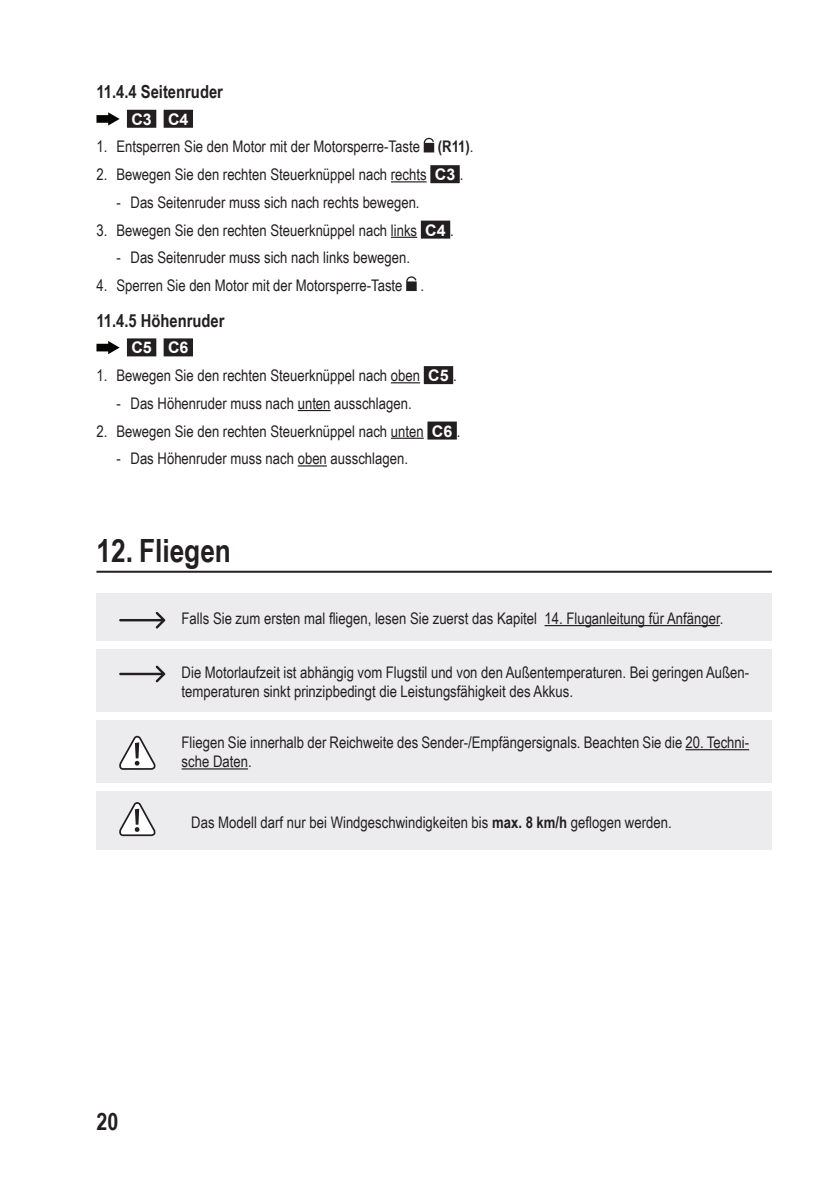
<style>
.page{position:relative;width:840px;height:1191px;background:#fff}
.page>*{position:absolute;margin:0;border:0;box-sizing:border-box;transform-origin:0 0}
.t1{font:700 32px "Arial Narrow";color:#231f20}
.t2{font:700 24px "Arial Narrow";color:#231f20}
.t3{font:700 18px "Arial Narrow";color:#231f20}
.M-body--Symbols{font:16px/19.2px "Arial Narrow";color:#231f20}
.M-body{font:700 16px "Arial";color:#fff}
.s1{font-weight:700}
.s2{font-family:"Arial";font-weight:700;color:#fff}
</style>
<div class="page">
<div style="left:127px;top:110px;width:29px;height:18px;background:#231f20"></div>
<div style="left:163px;top:110px;width:30px;height:18px;background:#231f20"></div>
<hr style="left:391px;top:181px;width:35px;height:1px;background:#231f20">
<div style="left:430px;top:165px;width:29px;height:18px;background:#231f20"></div>
<svg style="left:391px;top:237px;width:26px;height:1px"></svg>
<div style="left:420px;top:221px;width:30px;height:18px;background:#231f20"></div>
<div style="left:127px;top:338px;width:29px;height:18px;background:#231f20"></div>
<div style="left:163px;top:338px;width:30px;height:18px;background:#231f20"></div>
<svg style="left:391px;top:382px;width:29px;height:1px"></svg>
<div style="left:423px;top:366px;width:30px;height:18px;background:#231f20"></div>
<hr style="left:297px;top:410px;width:33px;height:1px;background:#231f20">
<hr style="left:391px;top:438px;width:32px;height:1px;background:#231f20">
<div style="left:427px;top:421px;width:29px;height:18px;background:#231f20"></div>
<hr style="left:297px;top:465px;width:30px;height:1px;background:#231f20">
<hr style="left:96px;top:571px;width:675px;height:2px;background:#231f20">
<svg style="left:96px;top:112px;width:24px;height:14px"></svg>
<svg style="left:423px;top:138px;width:11px;height:14px"></svg>
<svg style="left:406px;top:276px;width:10px;height:15px"></svg>
<svg style="left:96px;top:341px;width:24px;height:13px"></svg>
<div style="left:96px;top:593px;width:675px;height:48px;background:#ececee"></div>
<hr style="left:544px;top:625px;width:175px;height:1px;background:#231f20">
<svg style="left:119px;top:612px;width:46px;height:16px"></svg>
<div style="left:96px;top:649px;width:675px;height:62px;background:#ececee"></div>
<svg style="left:119px;top:665px;width:46px;height:17px"></svg>
<div style="left:96px;top:720px;width:675px;height:63px;background:#ececee"></div>
<hr style="left:685px;top:749px;width:63px;height:1px;background:#231f20">
<hr style="left:181px;top:768px;width:67px;height:1px;background:#231f20">
<svg style="left:119px;top:736px;width:37px;height:34px"></svg>
<div style="left:96px;top:791px;width:675px;height:58px;background:#ececee"></div>
<svg style="left:119px;top:802px;width:37px;height:34px"></svg>
<p class="t3" style="left:96px;top:78px;width:128px">11.4.4 Seitenruder</p>
<p class="M-body" style="left:131px;top:108px;width:59px">C3 C4</p>
<p class="M-body--Symbols" style="left:96px;top:137px;width:378px">1. Entsperren Sie den Motor mit der Motorsperre-Taste <span class="s1">(R11)</span>.</p>
<p class="M-body--Symbols" style="left:96px;top:164px;width:368px">2. Bewegen Sie den rechten Steuerknüppel nach rechts <span class="s2">C3</span> .</p>
<p class="M-body--Symbols" style="left:116px;top:192px;width:304px">- Das Seitenruder muss sich nach rechts bewegen.</p>
<p class="M-body--Symbols" style="left:96px;top:220px;width:359px">3. Bewegen Sie den rechten Steuerknüppel nach links <span class="s2">C4</span> .</p>
<p class="M-body--Symbols" style="left:116px;top:247px;width:295px">- Das Seitenruder muss sich nach links bewegen.</p>
<p class="M-body--Symbols" style="left:96px;top:275px;width:329px">4. Sperren Sie den Motor mit der Motorsperre-Taste .</p>
<p class="t3" style="left:96px;top:307px;width:129px">11.4.5 Höhenruder</p>
<p class="M-body" style="left:131px;top:336px;width:59px">C5 C6</p>
<p class="M-body--Symbols" style="left:96px;top:365px;width:361px">1. Bewegen Sie den rechten Steuerknüppel nach oben <span class="s2">C5</span> .</p>
<p class="M-body--Symbols" style="left:116px;top:393px;width:296px">- Das Höhenruder muss nach unten ausschlagen.</p>
<p class="M-body--Symbols" style="left:96px;top:421px;width:365px">2. Bewegen Sie den rechten Steuerknüppel nach unten <span class="s2">C6</span> .</p>
<p class="M-body--Symbols" style="left:116px;top:448px;width:293px">- Das Höhenruder muss nach oben ausschlagen.</p>
<p class="t1" style="left:96px;top:527px;width:136px">12. Fliegen</p>
<p class="M-body--Symbols" style="left:181px;top:608px;width:543px">Falls Sie zum ersten mal fliegen, lesen Sie zuerst das Kapitel 14. Fluganleitung für Anfänger.</p>
<p class="M-body--Symbols" style="left:181px;top:662px;width:568px">Die Motorlaufzeit ist abhängig vom Flugstil und von den Außentemperaturen. Bei geringen Außen&shy;temperaturen sinkt prinzipbedingt die Leistungsfähigkeit des Akkus.</p>
<p class="M-body--Symbols" style="left:181px;top:732px;width:568px">Fliegen Sie innerhalb der Reichweite des Sender-/Empfängersignals. Beachten Sie die 20. Techni&shy;sche Daten.</p>
<p class="M-body--Symbols" style="left:191px;top:811px;width:481px">Das Modell darf nur bei Windgeschwindigkeiten bis <span class="s1">max. 8 km/h</span> geflogen werden.</p>
<h2 class="t2" style="left:96px;top:1103px;width:23px">20</h2>
</div>
